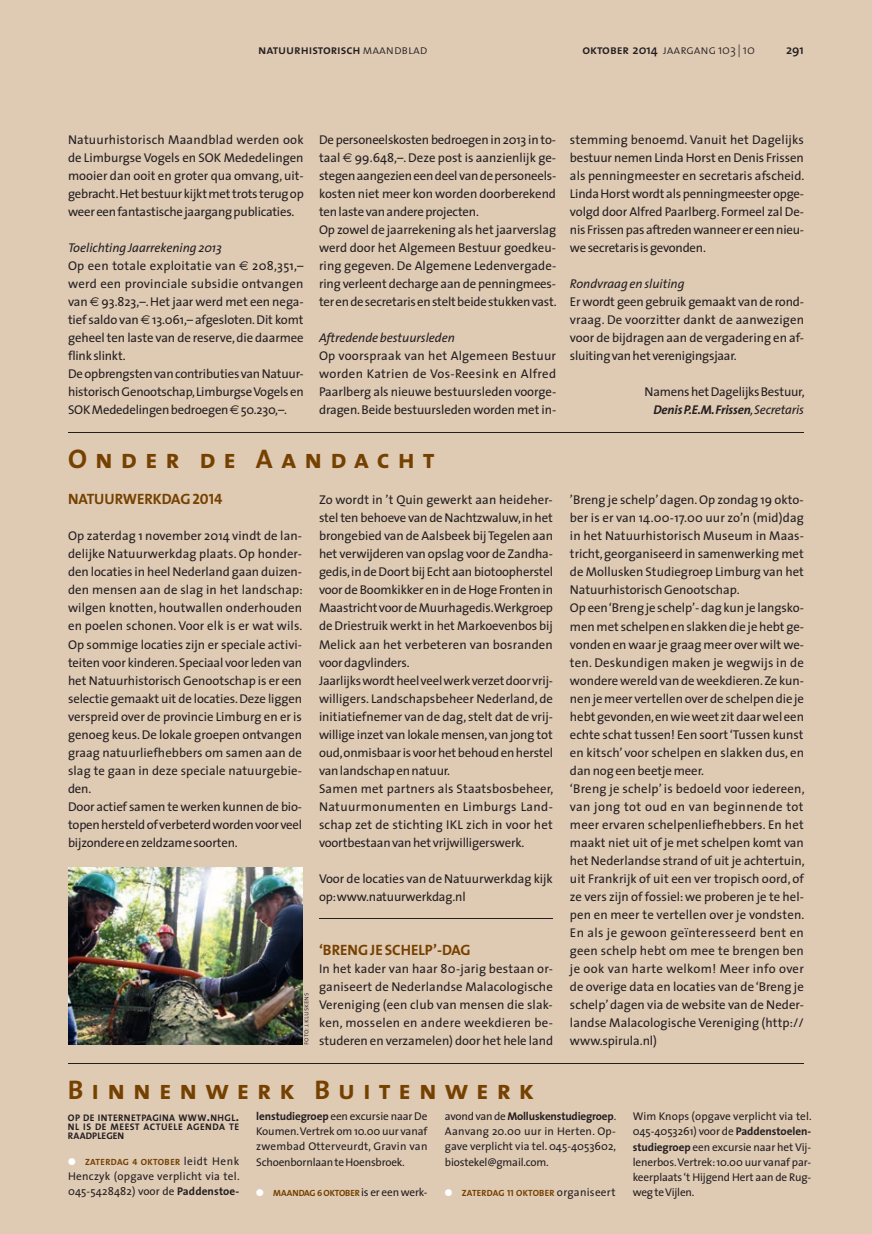
<style>
.page{position:relative;width:872px;height:1234px;background:#fff}
.page>*{position:absolute;margin:0;border:0;box-sizing:border-box;transform-origin:0 0}
.t1{font:27px "The Sans Bold Caps";letter-spacing:.295em;color:#754100}
.t2{font:15px "The Sans Bold Caps";letter-spacing:-.005em;color:#754100}
.t3{font:12.75px/18px "The Sans";letter-spacing:-.005em;color:#231f20}
.t4{font:italic 12.75px "The Sans";letter-spacing:-.005em;color:#231f20}
.t5{font:12.75px "The Sans Semi Bold Caps";letter-spacing:-.005em;color:#231f20}
.t6{font:12.75px "The Sans Light Caps";letter-spacing:-.005em;color:#231f20}
.t7{font:600 12.75px "The Sans";color:#231f20}
.t8{font:11.25px/15.1px "The Sans";letter-spacing:-.01em;color:#231f20;text-align:justify}
.t9{font:11.25px/15.1px "The Sans";letter-spacing:.025em;color:#231f20}
.t10{font:700 9.6px/9px "The Sans";letter-spacing:.035em;color:#231f20;text-align:justify}
.t11{font:9px "The Sans Bold Caps";letter-spacing:.01em;color:#754100}
.t12{font:9px "The Sans Bold Caps";letter-spacing:-.015em;color:#754100}
.t13{font:9px "The Sans Bold Caps";letter-spacing:.035em;color:#754100}
.t14{font:7.5px "The Sans Light Caps";letter-spacing:-.005em;color:#231f20}
.s1{font-family:"The Sans Light Caps"}
.s2{font-family:"The Sans Semi Bold Caps"}
.s3{font-family:"The Sans";font-weight:600}
.s4{font-family:"The Sans";font-weight:300}
.s5{font-style:italic}
.s6{font-family:"Euro Sans"}
.s7{font-weight:700;font-style:italic}
.s8{font-size:12.75px}
.s9{color:#fff}
.s10{font-family:"The Sans";font-size:11.25px;color:#231f20}
.s11{font-weight:700}
</style>
<div class="page">
<div style="left:0;top:0;width:872px;height:1233px;background:#dfcab4"></div>
<hr style="left:68px;top:1062px;width:736px;height:1px;background:#231f20">
<hr style="left:68px;top:432px;width:736px;height:1px;background:#231f20">
<hr style="left:319px;top:918px;width:234px;height:1px;background:#231f20">
<img style="left:68px;top:867px;width:234px;height:177px">
<p class="t5" style="left:258px;top:39px;width:171px">natuurhistorisch<span class="s1">maandblad</span></p>
<p class="t6" style="left:582px;top:39px;width:174px"><span class="s2">oktober</span> <span class="s3">2014</span> jaargang <span class="s4">103 | 10</span></p>
<p class="t7" style="left:786px;top:39px;width:19px">291</p>
<p class="t3" style="left:68px;top:130px;width:237px;text-align:justify">Natuurhistorisch Maandblad werden ook de Limburgse Vogels en SOK Mededelingen mooier dan ooit en groter qua omvang, uit&shy;gebracht. Het bestuur kijkt met trots terug op weer een fantastische jaargang publicaties.</p>
<p class="t3" style="left:68px;top:238px;width:237px"><span class="s5">Toelichting Jaarrekening 2013<br></span>Op een totale exploitatie van <span class="s6">€</span> 208,351,– werd een provinciale subsidie ontvangen van <span class="s6">€</span> 93.823,–. Het jaar werd met een nega&shy;tief saldo van <span class="s6">€</span> 13.061,– afgesloten. Dit komt geheel ten laste van de reserve, die daarmee flink slinkt.<br>De opbrengsten van contributies van Natuur&shy;historisch Genootschap, Limburgse Vogels en SOK Mededelingen bedroegen <span class="s6">€</span> 50.230,–.</p>
<p class="t3" style="left:319px;top:130px;width:239px">De personeelskosten bedroegen in 2013 in to&shy;taal <span class="s6">€</span> 99.648,–. Deze post is aanzienlijk ge&shy;stegen aangezien een deel van de personeels&shy;kosten niet meer kon worden doorberekend ten laste van andere projecten.<br>Op zowel de jaarrekening als het jaarverslag werd door het Algemeen Bestuur goedkeu&shy;ring gegeven. De Algemene Ledenvergade&shy;ring verleent decharge aan de penningmees&shy;ter en de secretaris en stelt beide stukken vast.</p>
<p class="t4" style="left:319px;top:327px;width:137px">Aftredende bestuursleden</p>
<p class="t3" style="left:319px;top:346px;width:239px;text-align:justify">Op voorspraak van het Algemeen Bestuur worden Katrien de Vos-Reesink en Alfred Paarlberg als nieuwe bestuursleden voorge&shy;dragen. Beide bestuursleden worden met in-</p>
<h1 class="t1" style="left:68px;top:436px;width:368px">ONDER DE AANDACHT</h1>
<p class="t2" style="left:68px;top:486px;width:156px">NATUURWERKDAG 2014</p>
<p class="t3" style="left:68px;top:526px;width:236px">Op zaterdag 1 november 2014 vindt de lan&shy;delijke Natuurwerkdag plaats. Op honder&shy;den locaties in heel Nederland gaan duizen&shy;den mensen aan de slag in het landschap: wilgen knotten, houtwallen onderhouden en poelen schonen. Voor elk is er wat wils.<br>Op sommige locaties zijn er speciale activi&shy;teiten voor kinderen. Speciaal voor leden van het Natuurhistorisch Genootschap is er een selectie gemaakt uit de locaties. Deze liggen verspreid over de provincie Limburg en er is genoeg keus. De lokale groepen ontvangen graag natuurliefhebbers om samen aan de slag te gaan in deze speciale natuurgebie&shy;den.<br>Door actief samen te werken kunnen de bio&shy;topen hersteld of verbeterd worden voor veel bijzondere en zeldzame soorten.</p>
<p class="t14" style="left:300px;top:1044px;width:54px;rotate:-90deg">foto: j. kluskens</p>
<p class="t3" style="left:319px;top:490px;width:236px">Zo wordt in ’t Quin gewerkt aan heideher&shy;stel ten behoeve van de Nachtzwaluw, in het brongebied van de Aalsbeek bij Tegelen aan het verwijderen van opslag voor de Zandha&shy;gedis, in de Doort bij Echt aan biotoopherstel voor de Boomkikker en in de Hoge Fronten in Maastricht voor de Muurhagedis. Werkgroep de Driestruik werkt in het Markoevenbos bij Melick aan het verbeteren van bosranden voor dagvlinders.<br>Jaarlijks wordt heel veel werk verzet door vrij&shy;willigers. Landschapsbeheer Nederland, de initiatiefnemer van de dag, stelt dat de vrij&shy;willige inzet van lokale mensen, van jong tot oud, onmisbaar is voor het behoud en herstel van landschap en natuur.<br>Samen met partners als Staatsbosbeheer, Natuurmonumenten en Limburgs Land&shy;schap zet de stichting IKL zich in voor het voortbestaan van het vrijwilligerswerk.</p>
<p class="t3" style="left:319px;top:868px;width:235px">Voor de locaties van de Natuurwerkdag kijk op: www.natuurwerkdag.nl</p>
<p class="t2" style="left:319px;top:936px;width:153px">‘BRENG JE SCHELP’-DAG</p>
<p class="t3" style="left:319px;top:958px;width:235px;text-align:justify">In het kader van haar 80-jarig bestaan or&shy;ganiseert de Nederlandse Malacologische Vereniging (een club van mensen die slak&shy;ken, mosselen en andere weekdieren be&shy;studeren en verzamelen) door het hele land</p>
<p class="t3" style="left:570px;top:130px;width:236px;text-align:justify">stemming benoemd. Vanuit het Dagelijks bestuur nemen Linda Horst en Denis Frissen als penningmeester en secretaris afscheid.<br>Linda Horst wordt als penningmeester opge&shy;volgd door Alfred Paarlberg. Formeel zal De&shy;nis Frissen pas aftreden wanneer er een nieu&shy;we secretaris is gevonden.</p>
<p class="t4" style="left:570px;top:273px;width:116px">Rondvraag en sluiting</p>
<p class="t3" style="left:570px;top:292px;width:235px;text-align:justify">Er wordt geen gebruik gemaakt van de rond&shy;vraag. De voorzitter dankt de aanwezigen voor de bijdragen aan de vergadering en af&shy;sluiting van het verenigingsjaar.</p>
<p class="t3" style="left:644px;top:382px;width:162px;text-align:right">Namens het Dagelijks Bestuur,<br><span class="s7">Denis P.E.M. Frissen</span><span class="s5">, Secretaris</span></p>
<p class="t3" style="left:570px;top:490px;width:236px">’Breng je schelp’ dagen. Op zondag 19 okto&shy;ber is er van 14.00-17.00 uur zo’n (mid)dag in het Natuurhistorisch Museum in Maas&shy;tricht, georganiseerd in samenwerking met de Mollusken Studiegroep Limburg van het Natuurhistorisch Genootschap.<br>Op een ‘Breng je schelp’- dag kun je langsko&shy;men met schelpen en slakken die je hebt ge&shy;vonden en waar je graag meer over wilt we&shy;ten. Deskundigen maken je wegwijs in de wondere wereld van de weekdieren. Ze kun&shy;nen je meer vertellen over de schelpen die je hebt gevonden, en wie weet zit daar wel een echte schat tussen! Een soort ‘Tussen kunst en kitsch’ voor schelpen en slakken dus, en dan nog een beetje meer.<br>‘Breng je schelp’ is bedoeld voor iedereen, van jong tot oud en van beginnende tot meer ervaren schelpenliefhebbers. En het maakt niet uit of je met schelpen komt van het Nederlandse strand of uit je achtertuin, uit Frankrijk of uit een ver tropisch oord, of ze vers zijn of fossiel: we proberen je te hel&shy;pen en meer te vertellen over je vondsten.<br>En als je gewoon geïnteresseerd bent en geen schelp hebt om mee te brengen ben je ook van harte welkom! Meer info over de overige data en locaties van de ‘Breng je schelp’ dagen via de website van de Neder&shy;landse Malacologische Vereniging (http://</p>
<p class="t3" style="left:570px;top:1030px;width:89px">www.spirula.nl)</p>
<h1 class="t1" style="left:68px;top:1066px;width:468px">BINNENWERK BUITENWERK</h1>
<p class="t10" style="left:68px;top:1112px;width:173px">OP DE INTERNETPAGINA WWW<span class="s8">.</span>NHGL<span class="s8">.<br></span>NL IS DE MEEST ACTUELE AGENDA TE RAADPLEGEN</p>
<p class="t13" style="left:68px;top:1154px;width:173px"><span class="s9">●</span> ZATERDAG 4 OKTOBER <span class="s10">leidt Henk</span></p>
<p class="t9" style="left:68px;top:1168px;width:173px">Henczyk (opgave verplicht via tel.<br>045-5428482) voor de <span class="s11">Paddenstoe-</span></p>
<p class="t8" style="left:256px;top:1108px;width:173px"><span class="s11">lenstudiegroep</span> een excursie naar De Koumen. Vertrek om 10.00 uur vanaf zwembad Otterveurdt, Gravin van Schoenbornlaan te Hoensbroek.</p>
<p class="t12" style="left:256px;top:1184px;width:173px"><span class="s9">●</span> MAANDAG 6 OKTOBER <span class="s10">is er een werk-</span></p>
<p class="t8" style="left:445px;top:1108px;width:173px">avond van de <span class="s11">Molluskenstudiegroep</span>.<br>Aanvang 20.00 uur in Herten. Op&shy;gave verplicht via tel. 045-4053602, biostekel@gmail.com.</p>
<p class="t11" style="left:445px;top:1184px;width:172px"><span class="s9">●</span> ZATERDAG 11 OKTOBER <span class="s10">organiseert</span></p>
<p class="t8" style="left:632px;top:1108px;width:180px">Wim Knops (opgave verplicht via tel.<br>045-4053261) voor de <span class="s11">Paddenstoelen&shy;studiegroep</span> een excursie naar het Vij&shy;lenerbos. Vertrek: 10.00 uur vanaf par&shy;keerplaats ‘t Hijgend Hert aan de Rug&shy;weg te Vijlen.</p>
</div>
